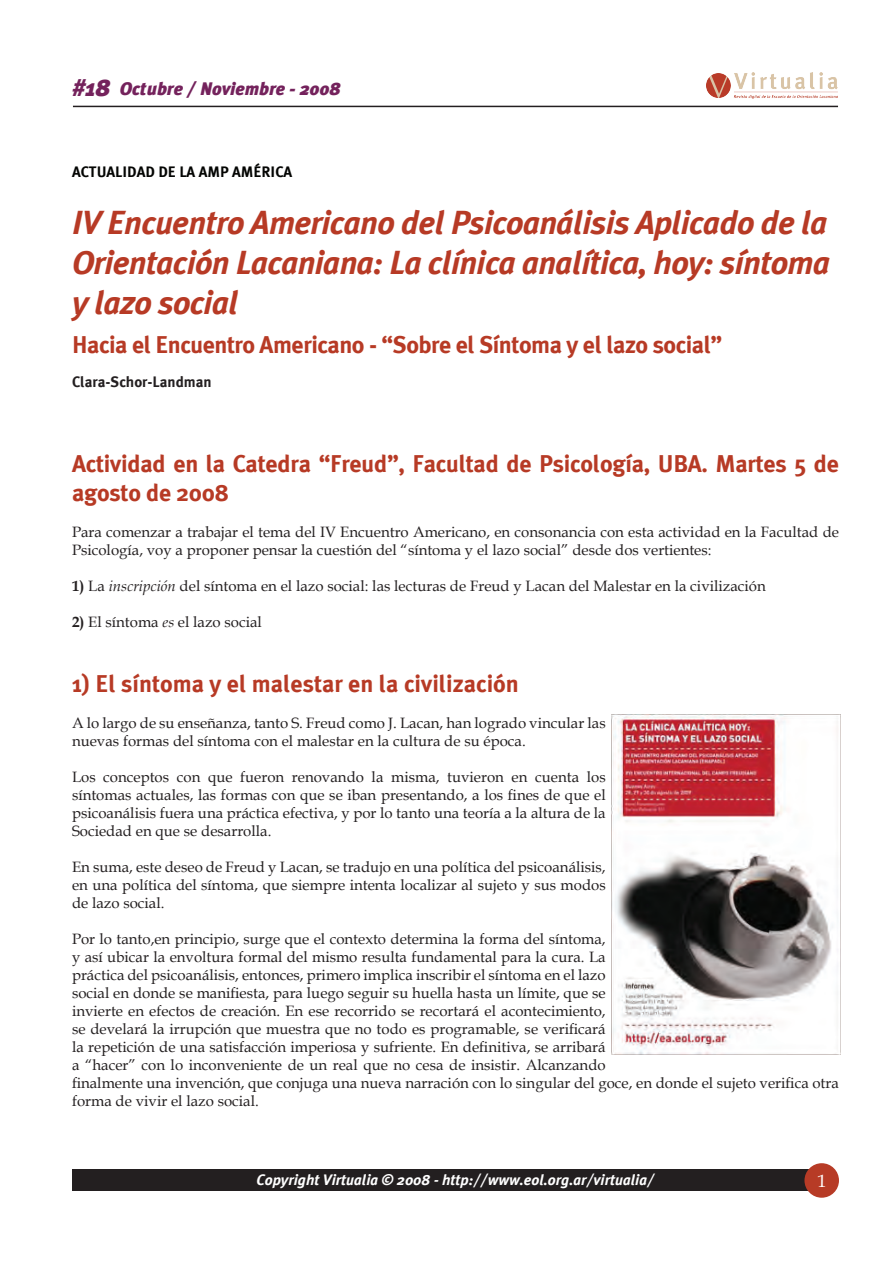
<style>
.page{position:relative;width:893px;height:1263px;background:#fff}
.page>*{position:absolute;margin:0;border:0;box-sizing:border-box;transform-origin:0 0}
.t1{font:italic 700 33px/39.6px "Meta Plus";letter-spacing:-.02em;color:#b73a25;text-align:justify}
.t2{font:700 24px/28.8px "Meta Plus";letter-spacing:-.01em;color:#b73a25}
.t3{font:italic 900 18px "Meta Plus";color:#74225c}
.t4{font:18px "Book Antiqua";color:#fff}
.t5{font:15px/18px "Book Antiqua";color:#231f20}
.t6{font:italic 700 15px "Meta Plus";color:#fff}
.t7{font:700 15px "Meta Plus";color:#040503}
.t8{font:700 15px "Meta Plus";color:#231f20}
.s1{font-size:24px}
.s2{font-weight:700}
.s3{font-style:italic}
</style>
<div class="page">
<div style="left:72px;top:1170px;width:750px;height:21px;background:#231f20"></div>
<div style="left:804px;top:1163px;width:35px;height:35px;background:#b73b26;border-radius:50%"></div>
<hr style="left:73px;top:106px;width:765px;height:1px;background:#231f20">
<img style="left:706px;top:72px;width:132px;height:27px">
<img style="left:612px;top:714px;width:228px;height:340px">
<p class="t3" style="left:72px;top:79px;width:270px"><span class="s1">#18</span> Octubre / Noviembre - 2008</p>
<p class="t7" style="left:72px;top:163px;width:222px">ACTUALIDAD DE LA AMP AMÉRICA</p>
<h1 class="t1" style="left:72px;top:203px;width:760px">IV Encuentro Americano del Psicoanálisis Aplicado de la Orientación Lacaniana: La clínica analítica, hoy: síntoma y lazo social</h1>
<h2 class="t2" style="left:72px;top:330px;width:652px">Hacia el Encuentro Americano - “Sobre el Síntoma y el lazo social”</h2>
<p class="t8" style="left:72px;top:374px;width:141px">Clara-Schor-Landman</p>
<h2 class="t2" style="left:72px;top:449px;width:768px">Actividad en la Catedra “Freud”, Facultad de Psicología, UBA. Martes 5 de agosto de 2008</h2>
<p class="t5" style="left:72px;top:522px;width:768px">Para comenzar a trabajar el tema del IV Encuentro Americano, en consonancia con esta actividad en la Facultad de<br>Psicología, voy a proponer pensar la cuestión del “síntoma y el lazo social” desde dos vertientes:</p>
<p class="t5" style="left:72px;top:576px;width:695px"><span class="s2">1)</span> La <span class="s3">inscripción</span> del síntoma en el lazo social: las lecturas de Freud y Lacan del Malestar en la civilización</p>
<p class="t5" style="left:72px;top:612px;width:191px"><span class="s2">2)</span> El síntoma <span class="s3">es</span> el lazo social</p>
<h2 class="t2" style="left:72px;top:669px;width:448px">1) El síntoma y el malestar en la civilización</h2>
<p class="t5" style="left:72px;top:713px;width:535px">A lo largo de su enseñanza, tanto S. Freud como J. Lacan, han logrado vincular las nuevas formas del síntoma con el malestar en la cultura de su época.</p>
<p class="t5" style="left:72px;top:767px;width:535px;text-align:justify">Los conceptos con que fueron renovando la misma, tuvieron en cuenta los síntomas actuales, las formas con que se iban presentando, a los fines de que el psicoanálisis fuera una práctica efectiva, y por lo tanto una teoría a la altura de la Sociedad en que se desarrolla.</p>
<p class="t5" style="left:72px;top:857px;width:535px;text-align:justify">En suma, este deseo de Freud y Lacan, se tradujo en una política del psicoanálisis, en una política del síntoma, que siempre intenta localizar al sujeto y sus modos de lazo social.</p>
<p class="t5" style="left:72px;top:929px;width:768px">Por lo tanto,en principio, surge que el contexto determina la forma del síntoma,<br>y así ubicar la envoltura formal del mismo resulta fundamental para la cura. La<br>práctica del psicoanálisis, entonces, primero implica inscribir el síntoma en el lazo<br>social en donde se manifiesta, para luego seguir su huella hasta un límite, que se<br>invierte en efectos de creación. En ese recorrido se recortará el acontecimiento,<br>se develará la irrupción que muestra que no todo es programable, se verificará<br>la repetición de una satisfacción imperiosa y sufriente. En definitiva, se arribará<br>a “hacer” con lo inconveniente de un real que no cesa de insistir. Alcanzando<br>finalmente una invención, que conjuga una nueva narración con lo singular del goce, en donde el sujeto verifica otra forma de vivir el lazo social.</p>
<p class="t6" style="left:257px;top:1171px;width:399px">Copyright Virtualia © 2008 - http://www.eol.org.ar/virtualia/</p>
<p class="t4" style="left:817px;top:1168px;width:10px">1</p>
</div>
